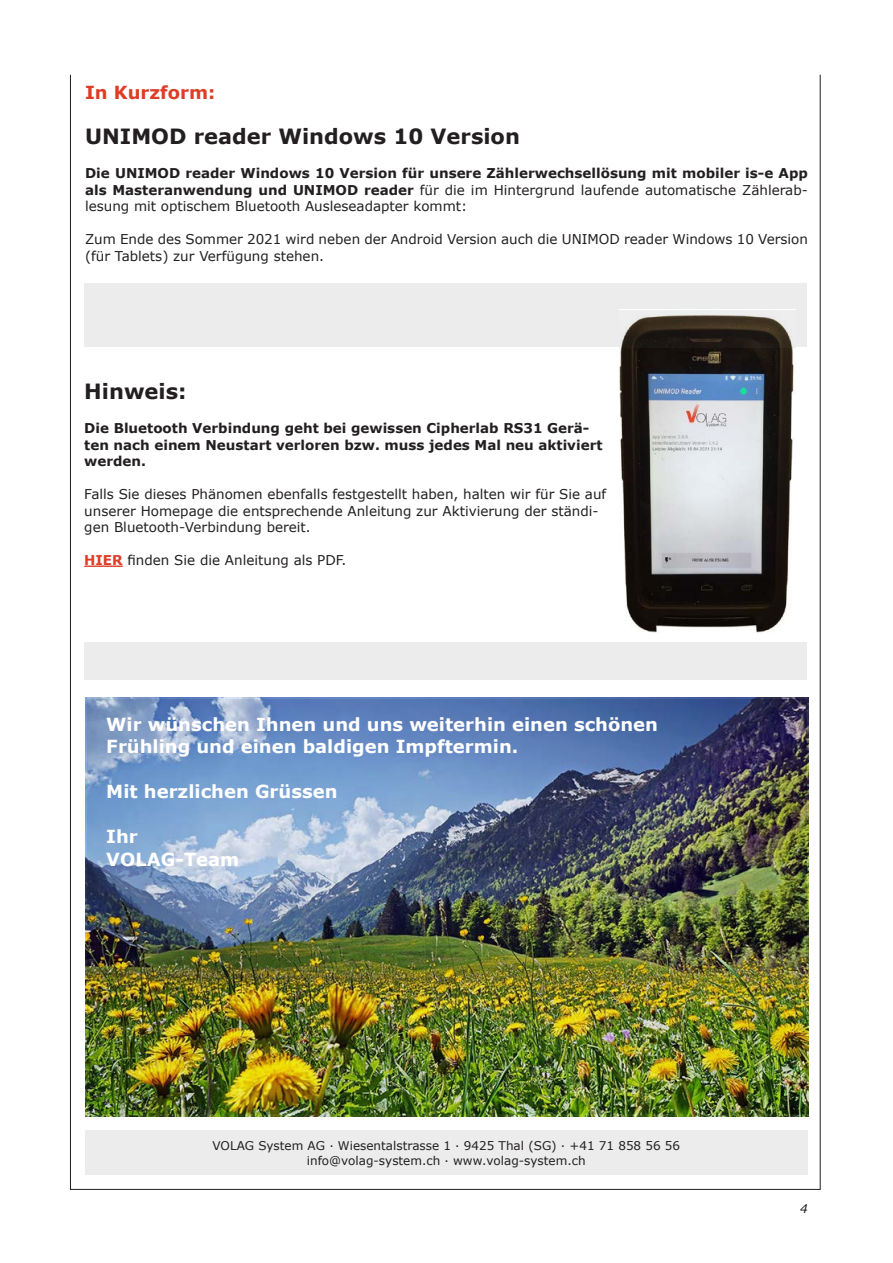
<style>
.page{position:relative;width:893px;height:1263px;background:#fff}
.page>*{position:absolute;margin:0;border:0;box-sizing:border-box;transform-origin:0 0}
.t1{font:700 21px "Verdana";color:#231f20}
.t2{font:700 18px/22.5px "Verdana";color:#fff}
.t3{font:700 18px "Verdana";color:#dd3d26}
.t4{font:700 13.5px/16.5px "Verdana";color:#231f20;text-align:justify}
.t5{font:13.5px/16.5px "Verdana";color:#231f20}
.t6{font:12px/15px "Verdana";color:#231f20;text-align:center}
.t7{font:italic 12px "Verdana";color:#231f20}
.s1{font-weight:400}
.s2{font-weight:700;color:#dd3d26}
</style>
<div class="page">
<div style="left:84px;top:283px;width:722px;height:64px;background:#ebeceb"></div>
<img style="left:619px;top:347px;width:177px;height:286px">
<hr style="left:84px;top:565px;width:39px;height:2px;background:#dd3d26">
<svg style="left:621px;top:315px;width:172px;height:32px;background:#463e35"></svg>
<div style="left:84px;top:642px;width:722px;height:37px;background:#ebeceb"></div>
<img style="left:85px;top:697px;width:723px;height:419px">
<div style="left:85px;top:1130px;width:723px;height:44px;background:#ebeceb"></div>
<h2 class="t3" style="left:85px;top:81px;width:132px">In Kurzform:</h2>
<h1 class="t1" style="left:85px;top:123px;width:436px">UNIMOD reader Windows 10 Version</h1>
<p class="t4" style="left:85px;top:165px;width:724px">Die UNIMOD reader Windows 10 Version für unsere Zählerwechsellösung mit mobiler is-e App als Masteranwendung und UNIMOD reader <span class="s1">für die im Hintergrund laufende automatische Zählerab&shy;lesung mit optischem Bluetooth Ausleseadapter kommt:</span></p>
<p class="t5" style="left:85px;top:231px;width:724px">Zum Ende des Sommer 2021 wird neben der Android Version auch die UNIMOD reader Windows 10 Version (für Tablets) zur Verfügung stehen.</p>
<h1 class="t1" style="left:84px;top:377px;width:104px">Hinweis:</h1>
<p class="t4" style="left:84px;top:420px;width:520px;text-align:left">Die Bluetooth Verbindung geht bei gewissen Cipherlab RS31 Gerä&shy;ten nach einem Neustart verloren bzw. muss jedes Mal neu aktiviert werden.</p>
<p class="t5" style="left:84px;top:486px;width:523px">Falls Sie dieses Phänomen ebenfalls festgestellt haben, halten wir für Sie auf unserer Homepage die entsprechende Anleitung zur Aktivierung der ständi&shy;gen Bluetooth-Verbindung bereit.</p>
<p class="t5" style="left:84px;top:552px;width:264px"><span class="s2">HIER</span> finden Sie die Anleitung als PDF.</p>
<h2 class="t2" style="left:106px;top:713px;width:553px">Wir wünschen Ihnen und uns weiterhin einen schönen<br>Frühling und einen baldigen Impftermin.</h2>
<h2 class="t2" style="left:106px;top:780px;width:233px">Mit herzlichen Grüssen</h2>
<h2 class="t2" style="left:106px;top:825px;width:135px">Ihr<br>VOLAG-Team</h2>
<p class="t6" style="left:212px;top:1138px;width:469px">VOLAG System AG · Wiesentalstrasse 1 · 9425 Thal (SG) · +41 71 858 56 56 info@volag-system.ch · www.volag-system.ch</p>
<p class="t7" style="left:800px;top:1201px;width:9px">4</p>
</div>
